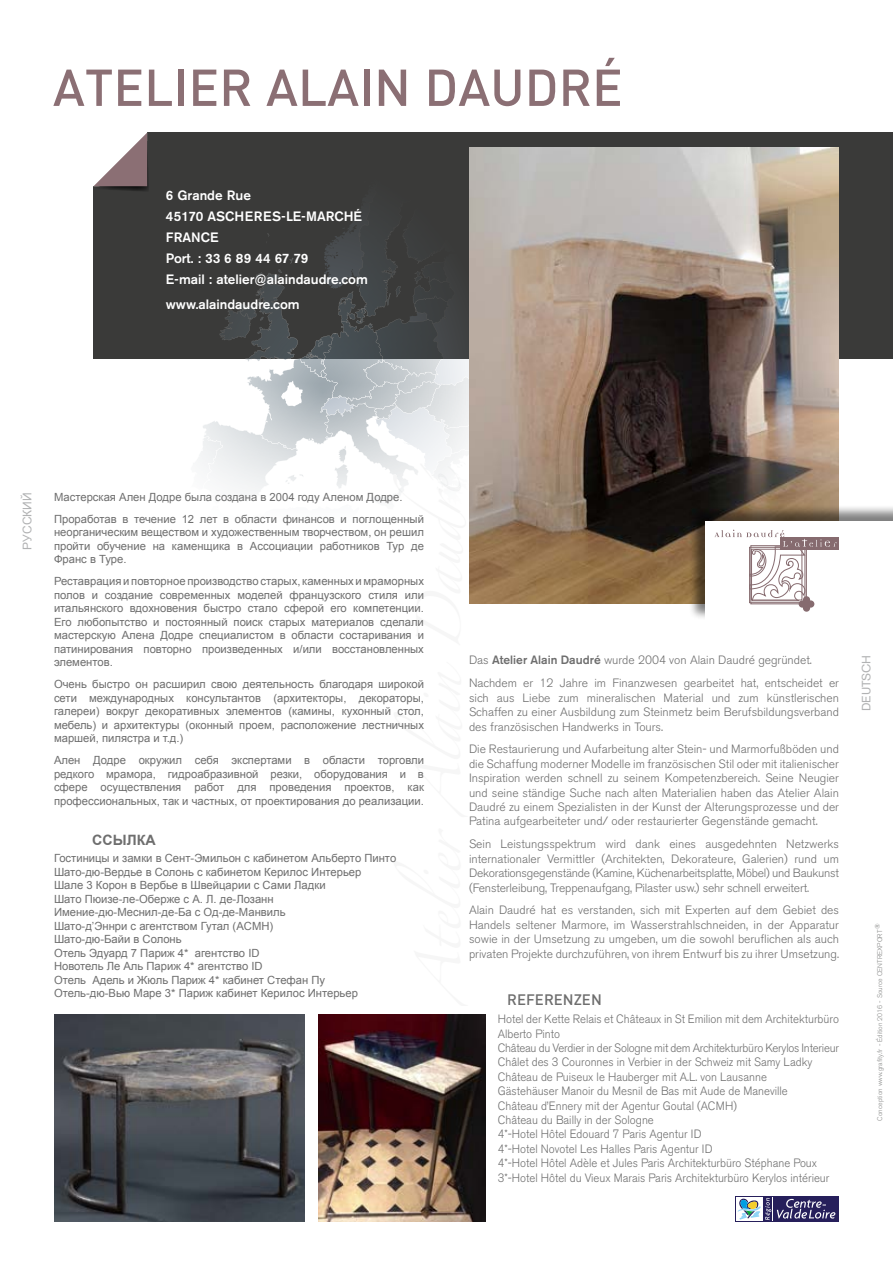
<style>
.page{position:relative;width:893px;height:1263px;background:#fff}
.page>*{position:absolute;margin:0;border:0;box-sizing:border-box;transform-origin:0 0}
.t1{font:500 51px "DIN";color:#8b6f74}
.t2{font:500 15px "DIN";color:#6e6e6e}
.t3{font:700 14.25px "Arial";color:#6e6e6e}
.t4{font:500 13.5px/21px "Akzidenz Grotesk BE";color:#fff}
.t5{font:300 12px/14.4px "Akzidenz Grotesk BE";color:#6e6e6e;text-align:justify}
.t6{font:300 12px/14.4px "Akzidenz Grotesk BE";color:#6e6e6e;scale:.95 1}
.t7{font:12px "Arial";color:#b1b2b3}
.t8{font:12px "Akzidenz Grotesk BE";color:#b1b2b3}
.t9{font:11.25px/13.5px "Arial";color:#6e6e6e;text-align:justify}
.t10{font:300 6.75px "Akzidenz Grotesk BE";color:#868786}
.s1{font-weight:500}
</style>
<div class="page">
<div style="left:94px;top:133px;width:799px;height:226px;background:#3a3a39"></div>
<svg style="left:93px;top:132px;width:56px;height:60px;background:#b2a6a8"></svg>
<svg style="left:198px;top:212px;width:271px;height:285px"></svg>
<div style="left:735px;top:1196px;width:104px;height:26px;background:#261f5b"></div>
<div style="left:736px;top:1197px;width:27px;height:24px;background:#fff"></div>
<svg style="left:737px;top:1197px;width:98px;height:24px"></svg>
<img style="left:469px;top:148px;width:370px;height:456px">
<img style="left:54px;top:1015px;width:250px;height:207px">
<img style="left:319px;top:1015px;width:166px;height:207px">
<div style="left:688px;top:504px;width:205px;height:117px;background:#000;opacity:.5"></div>
<div style="left:705px;top:521px;width:188px;height:100px;background:#fff"></div>
<div style="left:780px;top:537px;width:59px;height:12px;background:#866b6f"></div>
<svg style="left:714px;top:530px;width:123px;height:82px"></svg>
<h1 class="t1" style="left:53px;top:55px;width:571px">ATELIER ALAIN DAUDRÉ</h1>
<p class="t4" style="left:166px;top:185px;width:204px">6 Grande Rue<br>45170 ASCHERES-LE-MARCHÉ<br>FRANCE<br>Port. : 33 6 89 44 67 79<br>E-mail : atelier@alaindaudre.com</p>
<p class="t4" style="left:166px;top:294px;width:135px">www.alaindaudre.com</p>
<p class="t7" style="left:19px;top:550px;width:59px;rotate:-90deg">РУССКИЙ</p>
<p class="t9" style="left:54px;top:486px;width:371px;line-height:22px">Мастерская Ален Додре была создана в 2004 году Аленом Додре.<br>Проработав в течение 12 лет в области финансов и поглощенный</p>
<p class="t9" style="left:54px;top:525px;width:371px">неорганическим веществом и художественным творчеством, он решил пройти обучение на каменщика в Ассоциации работников Тур де Франс в Туре.</p>
<p class="t9" style="left:54px;top:574px;width:371px">Реставрация и повторное производство старых, каменных и мраморных полов и создание современных моделей французского стиля или итальянского вдохновения быстро стало сферой его компетенции.<br>Его любопытство и постоянный поиск старых материалов сделали мастерскую Алена Додре специалистом в области состаривания и патинирования повторно произведенных и/или восстановленных элементов.</p>
<p class="t9" style="left:54px;top:678px;width:371px">Очень быстро он расширил свою деятельность благодаря широкой сети международных консультантов (архитекторы, декораторы, галереи) вокруг декоративных элементов (камины, кухонный стол, мебель) и архитектуры (оконный проем, расположение лестничных маршей, пилястра и т.д.)</p>
<p class="t9" style="left:54px;top:754px;width:371px">Ален Додре окружил себя экспертами в области торговли редкого мрамора, гидроабразивной резки, оборудования и в сфере осуществления работ для проведения проектов, как профессиональных, так и частных, от проектирования до реализации.</p>
<p class="t3" style="left:92px;top:831px;width:65px">ССЫЛКА</p>
<p class="t9" style="left:54px;top:851px;width:344px;text-align:left">Гостиницы и замки в Сент-Эмильон с кабинетом Альберто Пинто Шато-дю-Вердье в Солонь с кабинетом Керилос Интерьер<br>Шале 3 Корон в Вербье в Швейцарии с Сами Ладки<br>Шато Пюизе-ле-Оберже с А. Л. де-Лозанн Имение-дю-Меснил-де-Ба с Од-де-Манвиль<br>Шато-д’Эннри с агентством Гутал (ACMH)<br>Шато-дю-Байи в Солонь<br>Отель Эдуард 7 Париж 4* агентство ID<br>Новотель Ле Аль Париж 4* агентство ID<br>Отель Адель и Жюль Париж 4* кабинет Стефан Пу Отель-дю-Вью Маре 3* Париж кабинет Керилос Интерьер</p>
<p class="t5" style="left:469px;top:649px;width:371px;line-height:23px">Das <span class="s1">Atelier Alain Daudré</span> wurde 2004 von Alain Daudré gegründet.<br>Nachdem er 12 Jahre im Finanzwesen gearbeitet hat, entscheidet er</p>
<p class="t5" style="left:469px;top:691px;width:371px">sich aus Liebe zum mineralischen Material und zum künstlerischen Schaffen zu einer Ausbildung zum Steinmetz beim Berufsbildungsverband des französischen Handwerks in Tours.</p>
<p class="t5" style="left:469px;top:742px;width:371px">Die Restaurierung und Aufarbeitung alter Stein- und Marmorfußböden und die Schaffung moderner Modelle im französischen Stil oder mit italienischer Inspiration werden schnell zu seinem Kompetenzbereich. Seine Neugier und seine ständige Suche nach alten Materialien haben das Atelier Alain Daudré zu einem Spezialisten in der Kunst der Alterungsprozesse und der Patina aufgearbeiteter und/ oder restaurierter Gegenstände gemacht.</p>
<p class="t5" style="left:469px;top:837px;width:371px">Sein Leistungsspektrum wird dank eines ausgedehnten Netzwerks internationaler Vermittler (Architekten, Dekorateure, Galerien) rund um Dekorationsgegenstände (Kamine, Küchenarbeitsplatte, Möbel) und Baukunst (Fensterleibung, Treppenaufgang, Pilaster usw.) sehr schnell erweitert.</p>
<p class="t5" style="left:469px;top:903px;width:371px">Alain Daudré hat es verstanden, sich mit Experten auf dem Gebiet des Handels seltener Marmore, im Wasserstrahlschneiden, in der Apparatur sowie in der Umsetzung zu umgeben, um die sowohl beruflichen als auch privaten Projekte durchzuführen, von ihrem Entwurf bis zu ihrer Umsetzung.</p>
<h2 class="t2" style="left:507px;top:990px;width:96px">REFERENZEN</h2>
<p class="t6" style="left:498px;top:1012px;width:361px">Hotel der Kette Relais et Châteaux in St Emilion mit dem Architekturbüro Alberto Pinto<br>Château du Verdier in der Sologne mit dem Architekturbüro Kerylos Interieur Châlet des 3 Couronnes in Verbier in der Schweiz mit Samy Ladky Château de Puiseux le Hauberger mit A.L. von Lausanne<br>Gästehäuser Manoir du Mesnil de Bas mit Aude de Maneville<br>Château d’Ennery mit der Agentur Goutal (ACMH)<br>Château du Bailly in der Sologne<br>4*-Hotel Hôtel Edouard 7 Paris Agentur ID<br>4*-Hotel Novotel Les Halles Paris Agentur ID<br>4*-Hotel Hôtel Adèle et Jules Paris Architekturbüro Stéphane Poux 3*-Hotel Hôtel du Vieux Marais Paris Architekturbüro Kerylos intérieur</p>
<p class="t8" style="left:859px;top:711px;width:58px;rotate:-90deg">DEUTSCH</p>
<p class="t10" style="left:876px;top:1121px;width:198px;rotate:-90deg">Conception www.grafity.fr - Édition 2016 - Source CENTREXPORT®</p>
</div>
